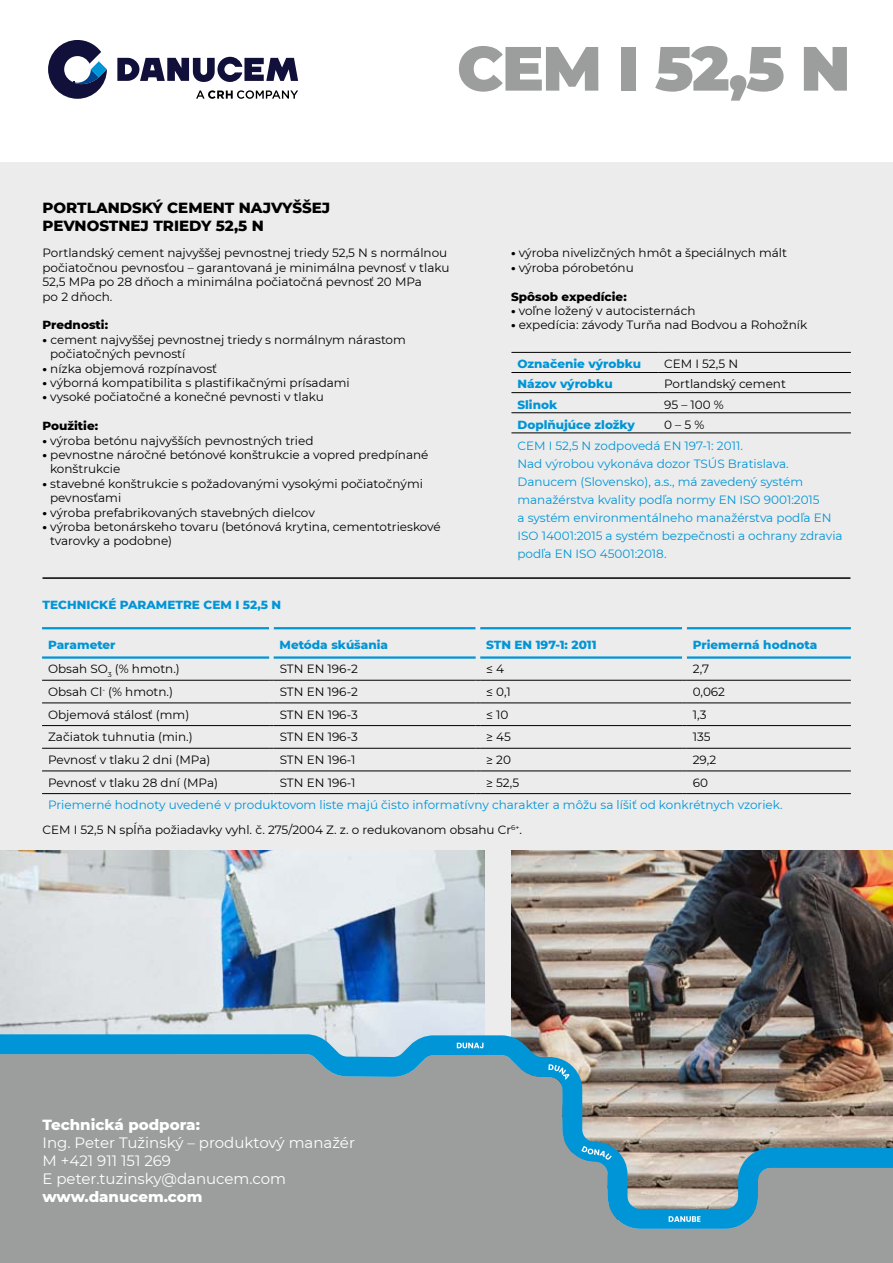
<style>
.page{position:relative;width:893px;height:1263px;background:#fff}
.page>*{position:absolute;margin:0;border:0;box-sizing:border-box;transform-origin:0 0}
.t1{font:900 62.4px "Montserrat";color:#9c9d9d}
.t2{font:15px/18px "Montserrat";color:#fff}
.t3{font:800 15px "Montserrat";color:#000}
.t4{font:800 15px "Montserrat";color:#fff}
.t5{font:12px/14.4px "Montserrat";color:#000}
.t6{font:12px/18px "Montserrat";color:#0095d6}
.t7{font:800 12px "Montserrat";color:#0095d6}
.t8{font:800 12px "Montserrat";color:#000}
.s1{font-weight:800}
</style>
<div class="page">
<div style="left:0;top:163px;width:893px;height:1100px;background:#ececed"></div>
<img style="left:511px;top:850px;width:382px;height:184px">
<img style="left:0;top:850px;width:485px;height:184px">
<div style="left:0;top:1229px;width:893px;height:34px;background:#9c9d9d"></div>
<svg style="left:0;top:1034px;width:893px;height:195px;background:#8b999d"></svg>
<svg style="left:457px;top:1043px;width:26px;height:5px"></svg>
<svg style="left:548px;top:1064px;width:21px;height:16px"></svg>
<svg style="left:581px;top:1146px;width:31px;height:14px"></svg>
<svg style="left:669px;top:1216px;width:31px;height:6px"></svg>
<svg style="left:48px;top:40px;width:59px;height:59px"></svg>
<svg style="left:117px;top:57px;width:181px;height:25px"></svg>
<svg style="left:196px;top:90px;width:102px;height:9px"></svg>
<hr style="left:511px;top:352px;width:147px;height:1px;background:#000">
<hr style="left:658px;top:352px;width:193px;height:1px;background:#000">
<hr style="left:511px;top:372px;width:147px;height:1px;background:#000">
<hr style="left:658px;top:372px;width:193px;height:1px;background:#000">
<hr style="left:511px;top:392px;width:147px;height:1px;background:#000">
<hr style="left:658px;top:392px;width:193px;height:1px;background:#000">
<hr style="left:511px;top:412px;width:147px;height:1px;background:#000">
<hr style="left:658px;top:412px;width:193px;height:1px;background:#000">
<hr style="left:511px;top:432px;width:147px;height:1px;background:#000">
<hr style="left:658px;top:432px;width:193px;height:1px;background:#000">
<hr style="left:42px;top:680px;width:227px;height:1px;background:#000">
<hr style="left:274px;top:680px;width:202px;height:1px;background:#000">
<hr style="left:480px;top:680px;width:202px;height:1px;background:#000">
<hr style="left:687px;top:680px;width:164px;height:1px;background:#000">
<hr style="left:42px;top:702px;width:227px;height:1px;background:#000">
<hr style="left:274px;top:702px;width:202px;height:1px;background:#000">
<hr style="left:480px;top:702px;width:202px;height:1px;background:#000">
<hr style="left:687px;top:702px;width:164px;height:1px;background:#000">
<hr style="left:42px;top:725px;width:227px;height:1px;background:#000">
<hr style="left:274px;top:725px;width:202px;height:1px;background:#000">
<hr style="left:480px;top:725px;width:202px;height:1px;background:#000">
<hr style="left:687px;top:725px;width:164px;height:1px;background:#000">
<hr style="left:42px;top:748px;width:227px;height:1px;background:#000">
<hr style="left:274px;top:748px;width:202px;height:1px;background:#000">
<hr style="left:480px;top:748px;width:202px;height:1px;background:#000">
<hr style="left:687px;top:748px;width:164px;height:1px;background:#000">
<hr style="left:42px;top:770px;width:227px;height:1px;background:#000">
<hr style="left:274px;top:770px;width:202px;height:1px;background:#000">
<hr style="left:480px;top:770px;width:202px;height:1px;background:#000">
<hr style="left:687px;top:770px;width:164px;height:1px;background:#000">
<hr style="left:42px;top:793px;width:227px;height:1px;background:#000">
<hr style="left:274px;top:793px;width:202px;height:1px;background:#000">
<hr style="left:480px;top:793px;width:202px;height:1px;background:#000">
<hr style="left:687px;top:793px;width:164px;height:1px;background:#000">
<hr style="left:42px;top:627px;width:227px;height:2px;background:#0095d6">
<hr style="left:274px;top:627px;width:202px;height:2px;background:#0095d6">
<hr style="left:480px;top:627px;width:202px;height:2px;background:#0095d6">
<hr style="left:687px;top:627px;width:164px;height:2px;background:#0095d6">
<hr style="left:480px;top:656px;width:202px;height:3px;background:#0095d6">
<hr style="left:687px;top:656px;width:164px;height:3px;background:#0095d6">
<hr style="left:42px;top:656px;width:227px;height:3px;background:#0095d6">
<hr style="left:274px;top:656px;width:202px;height:3px;background:#0095d6">
<hr style="left:43px;top:577px;width:807px;height:2px;background:#000">
<h1 class="t1" style="left:457px;top:22px;width:395px">CEM I 52,5 N</h1>
<p class="t3" style="left:43px;top:197px;width:78px">Po rtlands</p>
<p class="t3" style="left:142px;top:197px;width:190px">ký cement najvyššej</p>
<p class="t3" style="left:43px;top:215px;width:45px">pevnos</p>
<p class="t3" style="left:109px;top:215px;width:156px">tnej triedy 52,5 N</p>
<p class="t5" style="left:43px;top:245px;width:409px">Portlandský cement najvyššej pevnostnej triedy 52,5 N s normálnou počiatočnou pevnosťou – garantovaná je minimálna pevnosť v tlaku 52,5 MPa po 28 dňoch a minimálna počiatočná pevnosť 20 MPa<br>po 2 dňoch.</p>
<p class="t8" style="left:43px;top:316px;width:67px">Prednosti:</p>
<p class="t5" style="left:50px;top:332px;width:357px;text-indent:-8px"><span class="s1">•</span> cement najvyššej pevnostnej triedy s normálnym nárastom počiatočných pevností</p>
<p class="t5" style="left:43px;top:361px;width:176px"><span class="s1">•</span> nízka objemová rozpínavosť</p>
<p class="t5" style="left:43px;top:375px;width:309px"><span class="s1">•</span> výborná kompatibilita s plastifikačnými prísadami</p>
<p class="t5" style="left:43px;top:389px;width:283px"><span class="s1">•</span> vysoké počiatočné a konečné pevnosti v tlaku</p>
<p class="t8" style="left:43px;top:417px;width:57px">Použitie:</p>
<p class="t5" style="left:43px;top:433px;width:272px"><span class="s1">•</span> výroba betónu najvyšších pevnostných tried</p>
<p class="t5" style="left:50px;top:447px;width:380px;text-indent:-8px"><span class="s1">•</span> pevnostne náročné betónové konštrukcie a vopred predpínané konštrukcie</p>
<p class="t5" style="left:50px;top:476px;width:374px;text-indent:-8px"><span class="s1">•</span> stavebné konštrukcie s požadovanými vysokými počiatočnými pevnosťami</p>
<p class="t5" style="left:43px;top:505px;width:274px"><span class="s1">•</span> výroba prefabrikovaných stavebných dielcov</p>
<p class="t5" style="left:50px;top:519px;width:392px;text-indent:-8px"><span class="s1">•</span> výroba betonárskeho tovaru (betónová krytina, cementotrieskové tvarovky a podobne)</p>
<p class="t7" style="left:43px;top:596px;width:172px">Technické parametre CEM</p>
<p class="t7" style="left:235px;top:596px;width:47px">I 52,5 N</p>
<p class="t5" style="left:511px;top:245px;width:277px"><span class="s1">•</span> výroba nivelizčných hmôt a špeciálnych mált</p>
<p class="t5" style="left:511px;top:260px;width:124px"><span class="s1">•</span> výroba pórobetónu</p>
<p class="t8" style="left:511px;top:288px;width:117px">Spôsob expedície:</p>
<p class="t5" style="left:511px;top:303px;width:186px"><span class="s1">•</span> voľne ložený v autocisternách</p>
<p class="t5" style="left:511px;top:317px;width:298px"><span class="s1">•</span> expedícia: závody Turňa nad Bodvou a Rohožník</p>
<p class="t7" style="left:517px;top:355px;width:125px">Označenie výrobku</p>
<p class="t5" style="left:664px;top:356px;width:75px">CEM I 52,5 N</p>
<p class="t7" style="left:517px;top:375px;width:97px">Názov výrobku</p>
<p class="t5" style="left:664px;top:376px;width:123px">Portlandský cement</p>
<p class="t7" style="left:517px;top:395px;width:41px">Slinok</p>
<p class="t5" style="left:664px;top:397px;width:61px">95 – 100 %</p>
<p class="t7" style="left:517px;top:416px;width:119px">Doplňujúce zložky</p>
<p class="t5" style="left:664px;top:417px;width:42px">0 – 5 %</p>
<p class="t6" style="left:517px;top:436px;width:327px">CEM I 52,5 N zodpovedá EN 197-1: 2011.<br>Nad výrobou vykonáva dozor TSÚS Bratislava.<br>Danucem (Slovensko), a.s., má zavedený systém manažérstva kvality podľa normy EN ISO 9001:2015<br>a systém environmentálneho manažérstva podľa EN ISO 14001:2015 a systém bezpečnosti a ochrany zdravia podľa EN ISO 45001:2018.</p>
<p class="t7" style="left:48px;top:636px;width:69px">Parameter</p>
<p class="t7" style="left:280px;top:636px;width:110px">Metóda skúšania</p>
<p class="t7" style="left:486px;top:636px;width:112px">STN EN 197-1: 2011</p>
<p class="t7" style="left:693px;top:636px;width:126px">Priemerná hodnota</p>
<p class="t5" style="left:48px;top:661px;width:133px">Obsah SO<sub>3</sub> (% hmotn.)</p>
<p class="t5" style="left:280px;top:661px;width:80px">STN EN 196-2</p>
<p class="t5" style="left:486px;top:661px;width:19px">≤ 4</p>
<p class="t5" style="left:693px;top:661px;width:18px">2,7</p>
<p class="t5" style="left:48px;top:684px;width:127px">Obsah Cl<sup>-</sup> (% hmotn.)</p>
<p class="t5" style="left:280px;top:684px;width:80px">STN EN 196-2</p>
<p class="t5" style="left:486px;top:684px;width:26px">≤ 0,1</p>
<p class="t5" style="left:693px;top:684px;width:34px">0,062</p>
<p class="t5" style="left:48px;top:707px;width:143px">Objemová stálosť (mm)</p>
<p class="t5" style="left:280px;top:707px;width:80px">STN EN 196-3</p>
<p class="t5" style="left:486px;top:707px;width:24px">≤ 10</p>
<p class="t5" style="left:693px;top:707px;width:15px">1,3</p>
<p class="t5" style="left:48px;top:729px;width:146px">Začiatok tuhnutia (min.)</p>
<p class="t5" style="left:280px;top:729px;width:80px">STN EN 196-3</p>
<p class="t5" style="left:486px;top:729px;width:26px">≥ 45</p>
<p class="t5" style="left:693px;top:729px;width:19px">135</p>
<p class="t5" style="left:48px;top:752px;width:164px">Pevnosť v tlaku 2 dni (MPa)</p>
<p class="t5" style="left:280px;top:752px;width:77px">STN EN 196-1</p>
<p class="t5" style="left:486px;top:752px;width:26px">≥ 20</p>
<p class="t5" style="left:693px;top:752px;width:25px">29,2</p>
<p class="t5" style="left:48px;top:775px;width:171px">Pevnosť v tlaku 28 dní (MPa)</p>
<p class="t5" style="left:280px;top:775px;width:77px">STN EN 196-1</p>
<p class="t5" style="left:486px;top:775px;width:35px">≥ 52,5</p>
<p class="t5" style="left:693px;top:775px;width:17px">60</p>
<p class="t6" style="left:48px;top:796px;width:736px">Priemerné hodnoty uvedené v produktovom liste majú čisto informatívny charakter a môžu sa líšiť od konkrétnych vzoriek.</p>
<p class="t5" style="left:43px;top:822px;width:481px">CEM I 52,5 N spĺňa požiadavky vyhl. č. 275/2004 Z. z. o redukovanom obsahu Cr<sup>6+</sup>.</p>
<p class="t4" style="left:43px;top:1114px;width:159px">Technická podpora:</p>
<p class="t2" style="left:43px;top:1133px;width:314px">Ing. Peter Tužinský – produktový manažér<br>M +421 911 151 269<br>E peter.tuzinsky@danucem.com</p>
<p class="t4" style="left:43px;top:1186px;width:162px">www.danucem.com</p>
</div>
